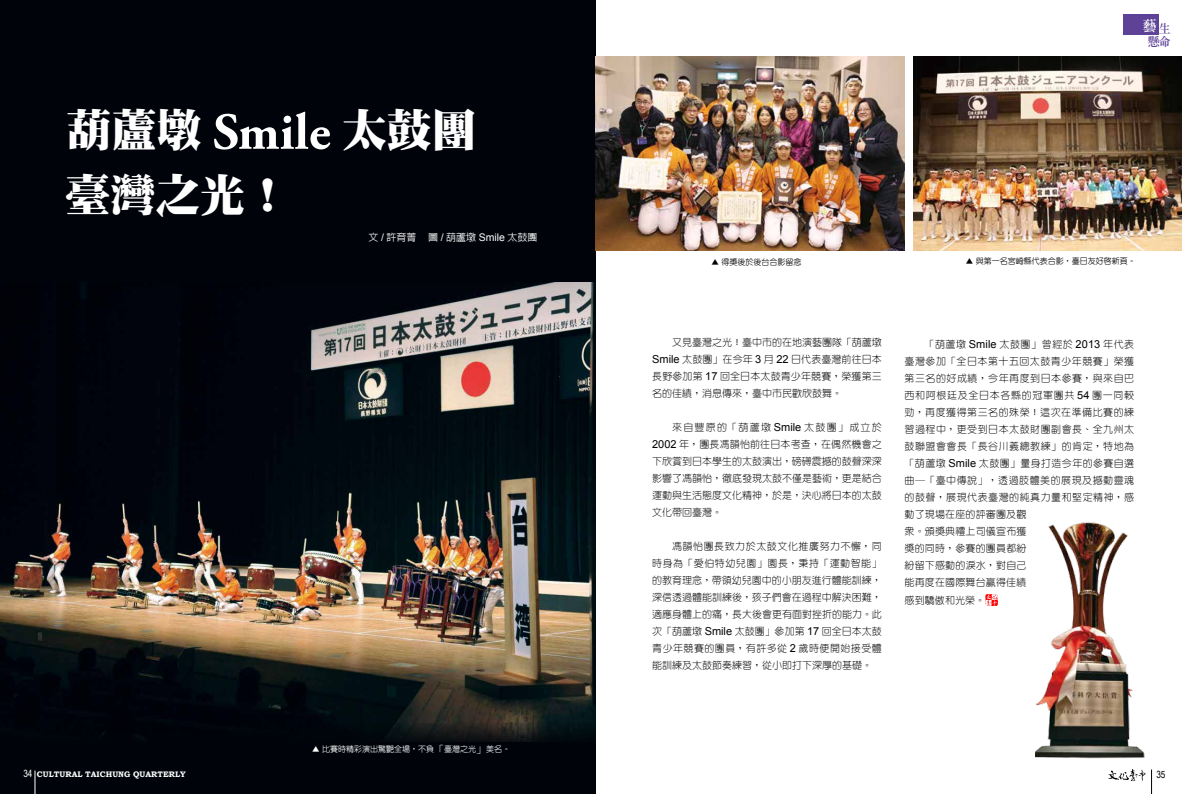
<style>
.page{position:relative;width:1191px;height:794px;background:#fff}
.page>*{position:absolute;margin:0;border:0;box-sizing:border-box;transform-origin:0 0}
.t1{font:45px/64.5px "DF Ming Std W12";color:#fff}
.t2{font:800 14px "AR Ming B5";color:#fff}
.t3{font:800 12px "AR Ming B5";color:#5d4297}
.t4{font:300 10px/17px "AR Yuan B5";letter-spacing:.035em;color:#000;text-align:justify}
.t5{font:500 10px "AR Hei B5";color:#fff}
.t6{font:300 10px "AR Yuan B5";letter-spacing:.01em;color:#000}
.t7{font:10px "Arial Narrow";color:#000}
.t8{font:500 8px "AR Yuan B5";color:#000}
.t9{font:700 8px "Bookman Old Style";color:#fff}
.t10{font:500 8px "AR Yuan B5";color:#fff}
.s1{font-family:"Adobe Garamond Pro";font-weight:700;font-size:51.7px}
.s2{font-family:"Arial";font-weight:400;font-size:10.5px}
.s3{font-family:"Arial Narrow";font-weight:400;font-size:10px}
.s4{font-weight:300;font-size:10px}
.s5{font-family:"Arial";font-weight:400;font-size:11px}
</style>
<div class="page">
<svg style="left:1151px;top:769px;width:1px;height:25px"></svg>
<svg style="left:1108px;top:769px;width:37px;height:12px"></svg>
<div style="left:1123px;top:14px;width:35px;height:20px;background:#5d4297"></div>
<div style="left:0;top:0;width:595px;height:794px;background:#00040a"></div>
<img style="left:0;top:282px;width:595px;height:459px">
<img style="left:1035px;top:522px;width:110px;height:237px">
<img style="left:595px;top:57px;width:309px;height:194px">
<img style="left:913px;top:57px;width:268px;height:194px">
<svg style="left:985px;top:594px;width:13px;height:12px"></svg>
<svg style="left:35px;top:770px;width:1px;height:24px"></svg>
<h1 class="t1" style="left:65px;top:97px;width:413px">葫蘆墩 <span class="s1">Smile</span> 太鼓團臺灣之光！</h1>
<p class="t5" style="left:369px;top:232px;width:170px">文 <span class="s2">/</span> 許育菁 圖 <span class="s2">/</span> 葫蘆墩 <span class="s2">Smile</span> 太鼓團</p>
<p class="t9" style="left:23px;top:769px;width:164px"><span class="s3">34</span> CULTURAL TAICHUNG QUARTERLY</p>
<p class="t10" style="left:312px;top:745px;width:200px">▲ 比賽時精彩演出驚艷全場，不負<span class="s4">「</span>臺灣之光<span class="s4">」</span>美名。</p>
<h2 class="t2" style="left:1142px;top:19px;width:30px">藝<sub>生</sub></h2>
<p class="t3" style="left:1147px;top:35px;width:25px">懸命</p>
<p class="t8" style="left:711px;top:258px;width:92px">▲ 得獎後於後台合影留念</p>
<p class="t8" style="left:965px;top:257px;width:172px">▲ 與第一名宮崎縣代表合影，臺日友好啟新頁。</p>
<p class="t4" style="left:652px;top:334px;width:231px;text-indent:20px">又見臺灣之光！臺中市的在地演藝團隊「葫蘆墩<span class="s5">Smile</span> 太鼓團」在今年 <span class="s5">3</span> 月 <span class="s5">22</span> 日代表臺灣前往日本長野參加第 <span class="s5">17</span> 回全日本太鼓青少年競賽，榮獲第三名的佳績，消息傳來，臺中市民歡欣鼓舞。</p>
<p class="t4" style="left:652px;top:419px;width:231px;text-indent:20px">來自豐原的「葫蘆墩 <span class="s5">Smile</span> 太鼓團」成立於<span class="s5">2002</span> 年，團長馮韻怡前往日本考查，在偶然機會之下欣賞到日本學生的太鼓演出，磅礡震撼的鼓聲深深影響了馮韻怡，徹底發現太鼓不僅是藝術，更是結合運動與生活態度文化精神，於是，決心將日本的太鼓文化帶回臺灣。</p>
<p class="t4" style="left:652px;top:538px;width:231px;text-indent:20px">馮韻怡團長致力於太鼓文化推廣努力不懈，同時身為「愛伯特幼兒園」園長，秉持「運動智能」的教育理念，帶領幼兒園中的小朋友進行體能訓練，深信透過體能訓練後，孩子們會在過程中解決困難，適應身體上的痛，長大後會更有面對挫折的能力。此次「葫蘆墩 <span class="s5">Smile</span> 太鼓團」參加第 <span class="s5">17</span> 回全日本太鼓青少年競賽的團員，有許多從 <span class="s5">2</span> 歲時便開始接受體能訓練及太鼓節奏練習，從小即打下深厚的基礎。</p>
<p class="t4" style="left:904px;top:335px;width:231px;text-align:left;text-indent:20px">「葫蘆墩 <span class="s5">Smile</span> 太鼓團」曾經於 <span class="s5">2013</span> 年代表臺灣參加「全日本第十五回太鼓青少年競賽」榮獲第三名的好成績，今年再度到日本參賽，與來自巴西和阿根廷及全日本各縣的冠軍團共 <span class="s5">54</span> 團一同較勁，再度獲得第三名的殊榮！這次在準備比賽的練習過程中，更受到日本太鼓財團副會長、全九州太鼓聯盟會會長「長谷川義總教練」的肯定，特地為「葫蘆墩 <span class="s5">Smile</span> 太鼓團」量身打造今年的參賽自選曲─「臺中傳說」，透過肢體美的展現及撼動靈魂的鼓聲，展現代表臺灣的純真力量和堅定精神，感動了現場在座的評審團及觀<br>眾。頒獎典禮上司儀宣布獲<br>獎的同時，參賽的團員都紛<br>紛留下感動的淚水，對自己<br>能再度在國際舞台贏得佳績</p>
<p class="t6" style="left:904px;top:595px;width:82px">感到驕傲和光榮。</p>
<p class="t7" style="left:1156px;top:766px;width:11px">35</p>
</div>
